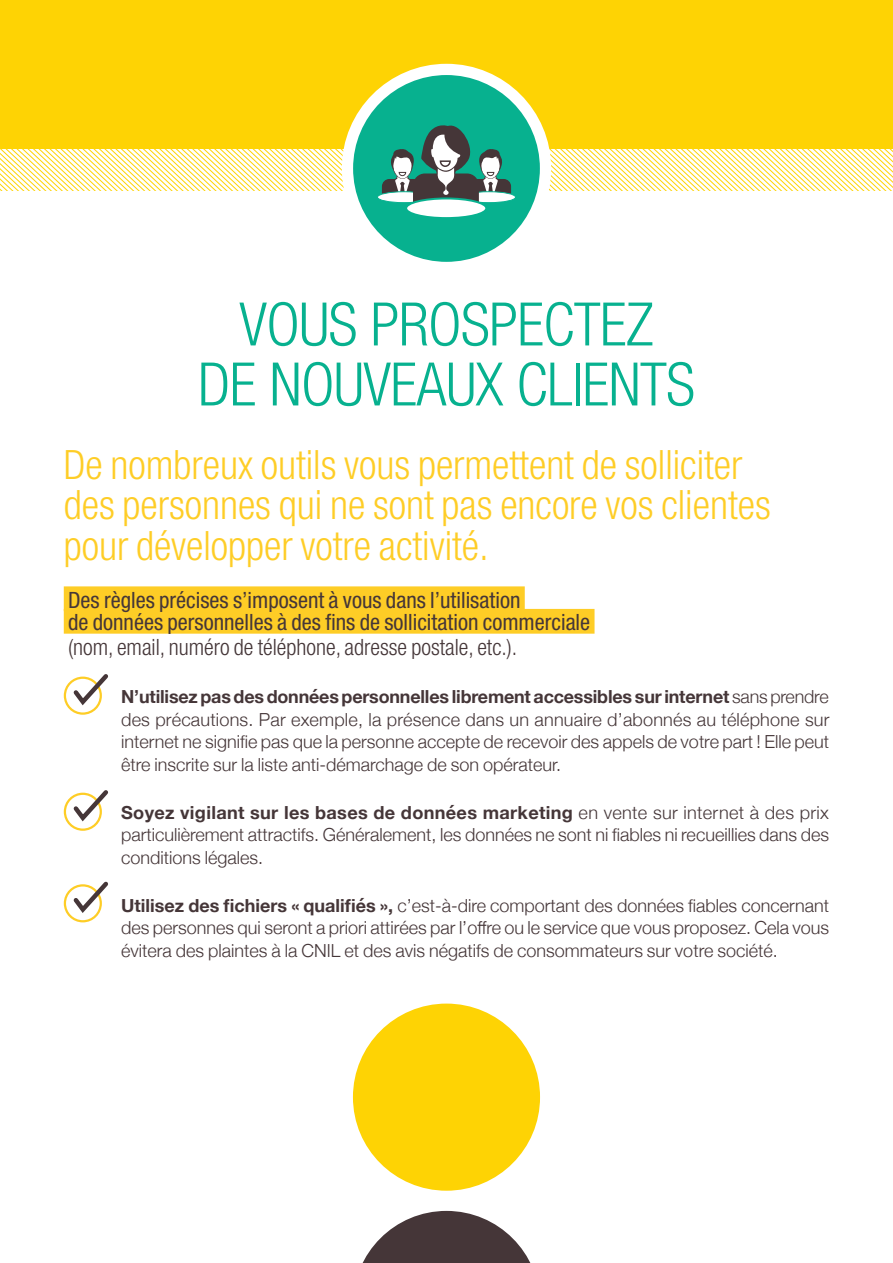
<style>
.page{position:relative;width:893px;height:1263px;background:#fff}
.page>*{position:absolute;margin:0;border:0;box-sizing:border-box;transform-origin:0 0}
.t1{font:300 condensed 60px/60px "Helvetica Neue";letter-spacing:-.01em;color:#07b18f;text-align:center}
.t2{font:300 condensed 40.5px/40.5px "Helvetica Neue";color:#fecd26}
.t3{font:condensed 22.5px/22.5px "Helvetica Neue";color:#453638}
.t4{font:300 condensed 22.5px "Helvetica Neue";color:#453638}
.t5{font:300 18px/22.5px "Helvetica Neue";color:#453638;text-align:justify}
.s1{font-weight:700}
</style>
<div class="page">
<div style="left:0;top:0;width:893px;height:149px;background:#fed304"></div>
<svg style="left:347px;top:69px;width:198px;height:198px;background:#29bb9e"></svg>
<div style="left:342px;top:64px;width:209px;height:209px;border:11px solid #fff;border-radius:50%"></div>
<div style="left:406px;top:198px;width:80px;height:20px;background:#fff;border-radius:50%"></div>
<div style="left:405px;top:197px;width:82px;height:22px;border:2px solid #07b18f;border-radius:50%"></div>
<svg style="left:0;top:122px;width:893px;height:88px"></svg>
<div style="left:64px;top:586px;width:461px;height:25px;background:#fecd26"></div>
<div style="left:64px;top:609px;width:530px;height:25px;background:#fecd26"></div>
<div style="left:64px;top:677px;width:38px;height:38px;border:2px solid #fecd26;border-radius:50%"></div>
<svg style="left:70px;top:674px;width:38px;height:35px"></svg>
<div style="left:64px;top:793px;width:38px;height:38px;border:2px solid #fecd26;border-radius:50%"></div>
<svg style="left:70px;top:790px;width:38px;height:35px"></svg>
<div style="left:64px;top:884px;width:38px;height:38px;border:2px solid #fecd26;border-radius:50%"></div>
<svg style="left:70px;top:881px;width:38px;height:35px"></svg>
<div style="left:353px;top:1003px;width:187px;height:188px;background:#fed304;border-radius:50%"></div>
<svg style="left:362px;top:1211px;width:169px;height:52px"></svg>
<h1 class="t1" style="left:198px;top:294px;width:498px">VOUS PROSPECTEZ<br>DE NOUVEAUX CLIENTS</h1>
<h2 class="t2" style="left:64px;top:444px;width:708px">De nombreux outils vous permettent de solliciter des personnes qui ne sont pas encore vos clientes pour développer votre activité.</h2>
<p class="t3" style="left:68px;top:588px;width:524px">Des règles précises s’imposent à vous dans l’utilisation<br>de données personnelles à des fins de sollicitation commerciale</p>
<p class="t4" style="left:68px;top:634px;width:451px">(nom, email, numéro de téléphone, adresse postale, etc.).</p>
<p class="t5" style="left:121px;top:684px;width:710px"><span class="s1">N’utilisez pas des données personnelles librement accessibles sur internet</span> sans prendre des précautions. Par exemple, la présence dans un annuaire d’abonnés au téléphone sur internet ne signifie pas que la personne accepte de recevoir des appels de votre part ! Elle peut être inscrite sur la liste anti-démarchage de son opérateur.</p>
<p class="t5" style="left:121px;top:800px;width:709px"><span class="s1">Soyez vigilant sur les bases de données marketing</span> en vente sur internet à des prix particulièrement attractifs. Généralement, les données ne sont ni fiables ni recueillies dans des conditions légales.</p>
<p class="t5" style="left:121px;top:893px;width:709px"><span class="s1">Utilisez des fichiers « qualifiés »,</span> c’est-à-dire comportant des données fiables concernant des personnes qui seront a priori attirées par l’offre ou le service que vous proposez. Cela vous évitera des plaintes à la CNIL et des avis négatifs de consommateurs sur votre société.</p>
</div>
